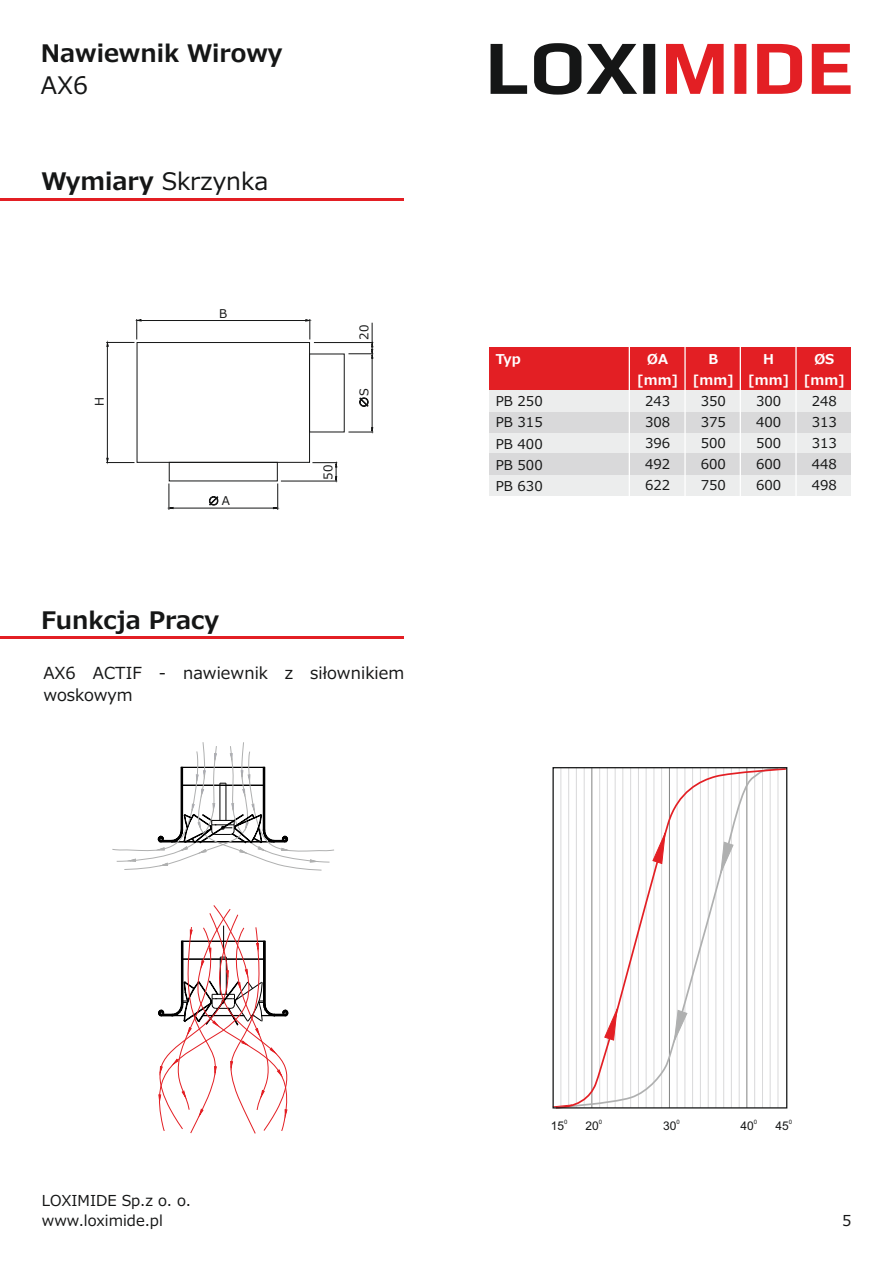
<style>
.page{position:relative;width:893px;height:1263px;background:#fff}
.page>*{position:absolute;margin:0;border:0;box-sizing:border-box;transform-origin:0 0}
.t1{font:700 24px "Meiryo";color:#151616}
.t2{font:24px "Meiryo";color:#151616}
.t3{font:16.5px/22.2px "Meiryo";color:#151616}
.t4{font:15px/20.2px "Meiryo";color:#151616}
.t5{font:13.5px/21px "Meiryo";color:#151616;text-align:justify}
.t6{font:700 13.5px/21px "Meiryo";color:#fff;text-align:center}
.t7{font:12px "Arial";color:#151616}
.t8{font:12px "Meiryo";color:#151616}
.t9{font:6px "Arial";color:#151616}
.s1{font-weight:700}
</style>
<div class="page">
<div style="left:137px;top:342px;width:173px;height:121px;border:1px solid #151616"></div>
<svg style="left:491px;top:43px;width:164px;height:52px"></svg>
<svg style="left:666px;top:44px;width:185px;height:50px"></svg>
<hr style="left:0;top:637px;width:404px;height:2px;background:#e31f24">
<svg style="left:158px;top:905px;width:131px;height:229px"></svg>
<svg style="left:112px;top:742px;width:222px;height:128px"></svg>
<svg style="left:554px;top:769px;width:233px;height:340px"></svg>
<svg style="left:653px;top:831px;width:13px;height:33px"></svg>
<svg style="left:604px;top:1007px;width:13px;height:33px"></svg>
<svg style="left:554px;top:1104px;width:19px;height:2px"></svg>
<div style="left:552px;top:767px;width:235px;height:341px;border:1px solid #151616"></div>
<hr style="left:0;top:199px;width:404px;height:2px;background:#e31f24">
<div style="left:489px;top:432px;width:361px;height:21px;background:#eceded"></div>
<div style="left:489px;top:474px;width:361px;height:22px;background:#eceded"></div>
<div style="left:489px;top:453px;width:361px;height:21px;background:#d9d9da"></div>
<div style="left:489px;top:411px;width:361px;height:21px;background:#d9d9da"></div>
<div style="left:489px;top:390px;width:361px;height:21px;background:#eceded"></div>
<div style="left:489px;top:348px;width:361px;height:42px;background:#e31f24"></div>
<hr style="left:629px;top:343px;width:1px;height:160px;background:#fff">
<hr style="left:684px;top:343px;width:2px;height:160px;background:#fff">
<hr style="left:740px;top:343px;width:1px;height:160px;background:#fff">
<hr style="left:795px;top:343px;width:2px;height:160px;background:#fff">
<div style="left:169px;top:462px;width:109px;height:19px;border:1px solid #151616"></div>
<div style="left:309px;top:354px;width:36px;height:78px;border:1px solid #151616"></div>
<hr style="left:141px;top:320px;width:165px;height:1px;background:#151616">
<svg style="left:305px;top:319px;width:6px;height:20px"></svg>
<hr style="left:172px;top:508px;width:102px;height:1px;background:#151616">
<svg style="left:169px;top:483px;width:4px;height:27px"></svg>
<svg style="left:273px;top:483px;width:5px;height:27px"></svg>
<svg style="left:209px;top:496px;width:9px;height:9px"></svg>
<hr style="left:372px;top:358px;width:1px;height:71px;background:#151616">
<svg style="left:359px;top:397px;width:10px;height:10px"></svg>
<svg style="left:348px;top:427px;width:25px;height:7px"></svg>
<hr style="left:107px;top:346px;width:1px;height:114px;background:#151616">
<svg style="left:106px;top:319px;width:36px;height:28px"></svg>
<svg style="left:106px;top:458px;width:28px;height:7px"></svg>
<svg style="left:348px;top:323px;width:25px;height:36px"></svg>
<hr style="left:314px;top:342px;width:59px;height:1px;background:#151616">
<hr style="left:281px;top:481px;width:56px;height:1px;background:#151616">
<svg style="left:312px;top:462px;width:25px;height:21px"></svg>
<h1 class="t1" style="left:41px;top:41px;width:243px">Nawiewnik Wirowy</h1>
<h1 class="t2" style="left:41px;top:73px;width:49px">AX6</h1>
<h1 class="t2" style="left:41px;top:169px;width:228px"><span class="s1">Wymiary</span> Skrzynka</h1>
<p class="t8" style="left:93px;top:406px;width:10px;rotate:-90deg">H</p>
<p class="t8" style="left:219px;top:307px;width:10px">B</p>
<p class="t8" style="left:222px;top:495px;width:10px">A</p>
<p class="t8" style="left:358px;top:340px;width:16px;rotate:-90deg">20</p>
<p class="t8" style="left:358px;top:396px;width:9px;rotate:-90deg">S</p>
<p class="t8" style="left:322px;top:480px;width:16px;rotate:-90deg">50</p>
<h1 class="t1" style="left:41px;top:608px;width:179px">Funkcja Pracy</h1>
<p class="t3" style="left:43px;top:661px;width:362px">AX6 ACTIF - nawiewnik z siłownikiem woskowym</p>
<p class="t6" style="left:496px;top:349px;width:26px">Typ</p>
<p class="t5" style="left:496px;top:391px;width:48px">PB 250<br>PB 315<br>PB 400<br>PB 500<br>PB 630</p>
<p class="t6" style="left:637px;top:348px;width:42px">ØA [mm]</p>
<p class="t5" style="left:645px;top:390px;width:27px">243<br>308<br>396<br>492<br>622</p>
<p class="t6" style="left:693px;top:348px;width:42px">B [mm]</p>
<p class="t5" style="left:701px;top:390px;width:27px">350<br>375<br>500<br>600<br>750</p>
<p class="t6" style="left:748px;top:348px;width:42px">H [mm]</p>
<p class="t5" style="left:756px;top:391px;width:27px">300<br>400<br>500<br>600<br>600</p>
<p class="t6" style="left:804px;top:348px;width:42px">ØS [mm]</p>
<p class="t5" style="left:812px;top:390px;width:27px">248<br>313<br>313<br>448<br>498</p>
<p class="t4" style="left:42px;top:1190px;width:151px">LOXIMIDE Sp.z o. o. www.loximide.pl</p>
<p class="t7" style="left:551px;top:1122px;width:15px">15</p>
<p class="t9" style="left:599px;top:1120px;width:5px">0</p>
<p class="t9" style="left:564px;top:1120px;width:5px">0</p>
<p class="t7" style="left:586px;top:1122px;width:15px">20</p>
<p class="t9" style="left:676px;top:1120px;width:5px">0</p>
<p class="t7" style="left:663px;top:1122px;width:15px">30</p>
<p class="t9" style="left:754px;top:1120px;width:5px">0</p>
<p class="t7" style="left:740px;top:1122px;width:15px">40</p>
<p class="t9" style="left:789px;top:1120px;width:5px">0</p>
<p class="t7" style="left:775px;top:1122px;width:15px">45</p>
<p class="t4" style="left:842px;top:1210px;width:11px">5</p>
</div>
